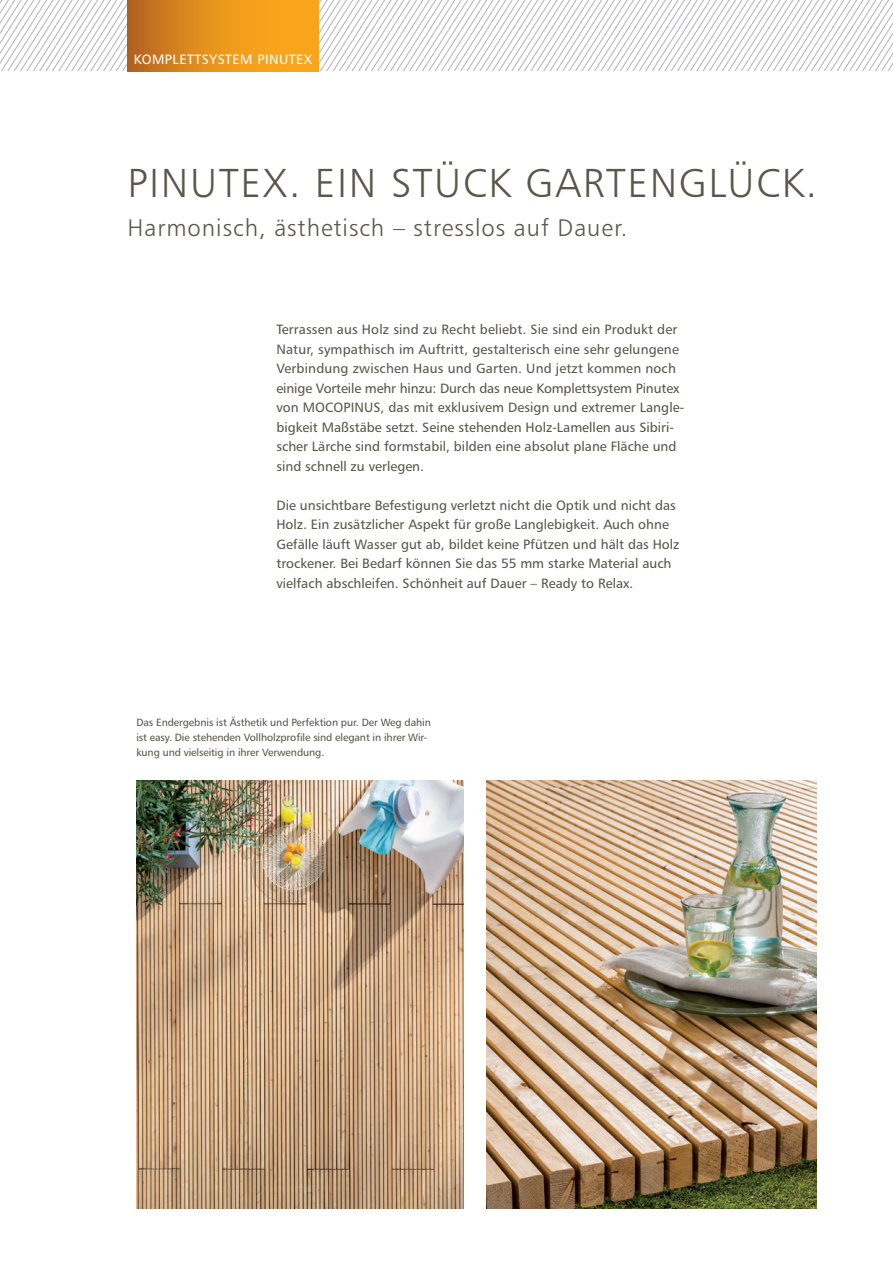
<style>
.page{position:relative;width:893px;height:1263px;background:#fff}
.page>*{position:absolute;margin:0;border:0;box-sizing:border-box;transform-origin:0 0}
.t1{font:40.5px "Humanist 777 BT Light B";letter-spacing:.04em;color:#58574a}
.t2{font:24px "Humanist 777 BT Light B";letter-spacing:.04em;color:#58574a}
.t3{font:13.5px/19.5px "Humanist 777 BT Roman B";color:#58574a}
.t4{font:13.5px "Humanist 777 BT Roman B";letter-spacing:.035em;color:#fff}
.t5{font:10.5px/15px "Humanist 777 BT Roman B";letter-spacing:-.01em;color:#58574a}
</style>
<div class="page">
<img style="left:136px;top:780px;width:328px;height:429px">
<svg style="left:0;top:0;width:893px;height:70px"></svg>
<div style="left:128px;top:0;width:191px;height:71px;background:linear-gradient(to right,#bf6f1f,#ffb31a)"></div>
<img style="left:487px;top:780px;width:329px;height:429px">
<p class="t4" style="left:134px;top:51px;width:180px">KOMPLETTSYSTEM PINUTEX</p>
<h1 class="t1" style="left:128px;top:158px;width:691px">PINUTEX. EIN STÜCK GARTENGLÜCK.</h1>
<h2 class="t2" style="left:128px;top:213px;width:502px">Harmonisch, ästhetisch – stresslos auf Dauer.</h2>
<p class="t3" style="left:276px;top:319px;width:409px">Terrassen aus Holz sind zu Recht beliebt. Sie sind ein Produkt der Natur, sympathisch im Auftritt, gestalterisch eine sehr gelungene Verbindung zwischen Haus und Garten. Und jetzt kommen noch einige Vorteile mehr hinzu: Durch das neue Komplettsystem Pinutex von MOCOPINUS, das mit exklusivem Design und extremer Langle&shy;bigkeit Maßstäbe setzt. Seine stehenden Holz-Lamellen aus Sibiri&shy;scher Lärche sind formstabil, bilden eine absolut plane Fläche und sind schnell zu verlegen.</p>
<p class="t3" style="left:276px;top:495px;width:405px">Die unsichtbare Befestigung verletzt nicht die Optik und nicht das Holz. Ein zusätzlicher Aspekt für große Langlebigkeit. Auch ohne Gefälle läuft Wasser gut ab, bildet keine Pfützen und hält das Holz trockener. Bei Bedarf können Sie das 55 mm starke Material auch vielfach abschleifen. Schönheit auf Dauer – Ready to Relax.</p>
<p class="t5" style="left:136px;top:715px;width:296px">Das Endergebnis ist Ästhetik und Perfektion pur. Der Weg dahin ist easy. Die stehenden Vollholzprofile sind elegant in ihrer Wir&shy;kung und vielseitig in ihrer Verwendung.</p>
</div>
